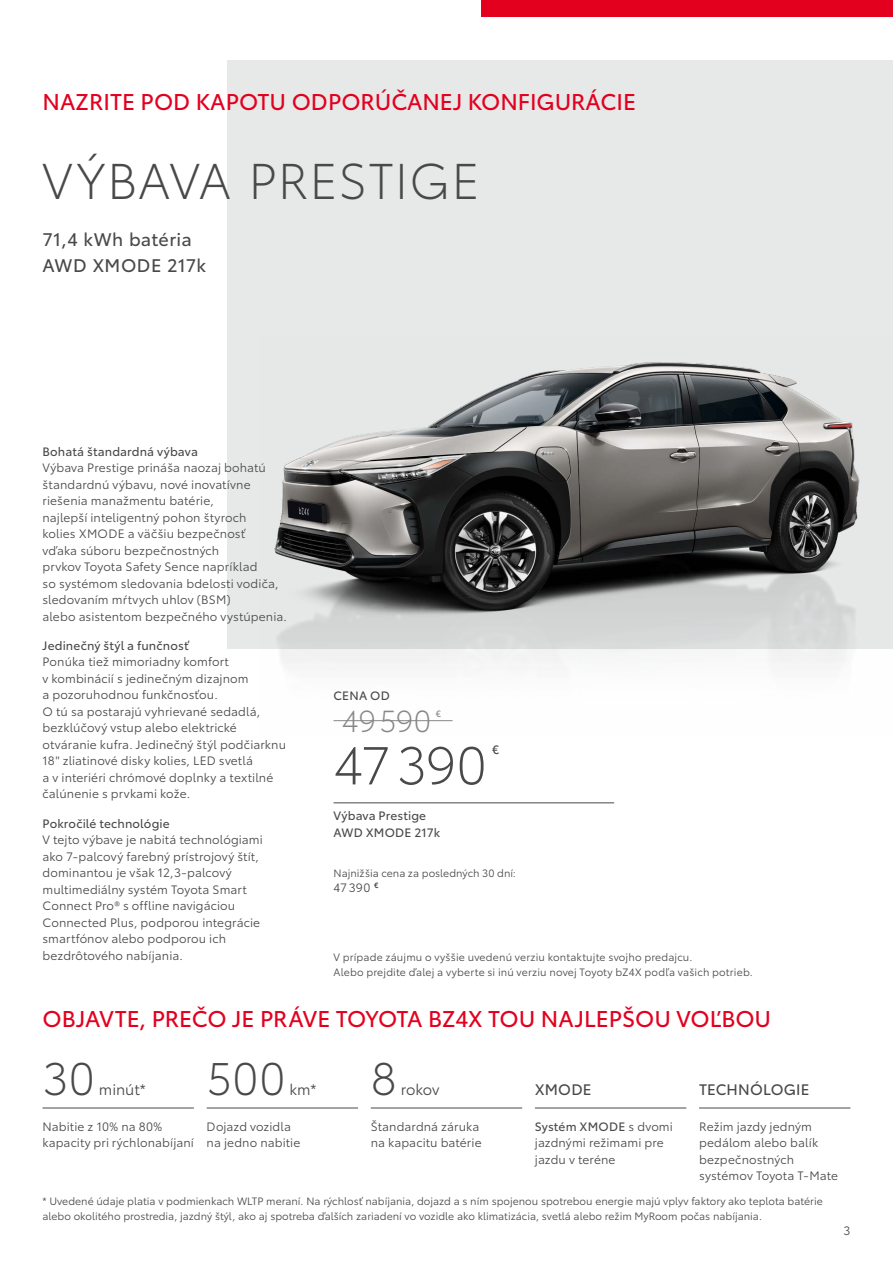
<style>
.page{position:relative;width:893px;height:1263px;background:#fff}
.page>*{position:absolute;margin:0;border:0;box-sizing:border-box;transform-origin:0 0}
.t1{font:300 52.5px "Toyota Type";letter-spacing:-.01em;color:#494948}
.t2{font:300 49.5px "Toyota Type";letter-spacing:.02em;color:#494948}
.t3{font:300 45px "Toyota Type";color:#494948}
.t4{font:300 30px "Toyota Type";color:#878786}
.t5{font:22.5px "Toyota Type";color:#e3001f}
.t6{font:18px/25.5px "Toyota Type";letter-spacing:.02em;color:#494948}
.t7{font:15px "Toyota Type";letter-spacing:.01em;color:#494948}
.t8{font:15px "Toyota Type";letter-spacing:-.005em;color:#494948}
.t9{font:12px/16.5px "Toyota Type";letter-spacing:.01em;color:#494948}
.t10{font:12px/16.5px "Toyota Type";letter-spacing:.015em;color:#494948}
.t11{font:10.5px/15px "Toyota Type";color:#494948}
.t12{font:9px "Toyota Type";color:#878786}
.s1{font-style:inherit}
</style>
<div class="page">
<div style="left:227px;top:60px;width:666px;height:588px;background:#e7e8e8"></div>
<img style="left:260px;top:362px;width:633px;height:360px">
<div style="left:481px;top:0;width:412px;height:17px;background:#e3001f"></div>
<hr style="left:333px;top:802px;width:281px;height:1px;background:#494948">
<hr style="left:333px;top:720px;width:120px;height:1px;background:#878786">
<hr style="left:371px;top:1108px;width:151px;height:1px;background:#494948">
<hr style="left:43px;top:1108px;width:151px;height:1px;background:#494948">
<hr style="left:207px;top:1108px;width:151px;height:1px;background:#494948">
<hr style="left:535px;top:1108px;width:151px;height:1px;background:#494948">
<hr style="left:699px;top:1108px;width:151px;height:1px;background:#494948">
<h3 class="t5" style="left:43px;top:86px;width:595px">NAZRITE POD KAPOTU ODPORÚČANEJ KONFIGURÁCIE</h3>
<h2 class="t2" style="left:43px;top:145px;width:439px">VÝBAVA PRESTIGE</h2>
<h3 class="t6" style="left:43px;top:226px;width:165px">71,4 kWh batéria<br>AWD XMODE 217k</h3>
<p class="t10" style="left:43px;top:442px;width:157px">Bohatá štandardná výbava</p>
<p class="t9" style="left:43px;top:459px;width:246px">Výbava Prestige prináša naozaj bohatú štandardnú výbavu, nové inovatívne riešenia manažmentu batérie,<br>najlepší inteligentný pohon štyroch<br>kolies XMODE a väčšiu bezpečnosť<br>vďaka súboru bezpečnostných<br>prvkov Toyota Safety Sence napríklad<br>so systémom sledovania bdelosti vodiča, sledovaním mŕtvych uhlov (BSM)<br>alebo asistentom bezpečného vystúpenia.</p>
<p class="t10" style="left:43px;top:636px;width:148px">Jedinečný štýl a funčnosť</p>
<p class="t9" style="left:43px;top:653px;width:245px">Ponúka tiež mimoriadny komfort<br>v kombinácií s jedinečným dizajnom<br>a pozoruhodnou funkčnosťou.<br>O tú sa postarajú vyhrievané sedadlá, bezklúčový vstup alebo elektrické otváranie kufra. Jedinečný štýl podčiarknu 18" zliatinové disky kolies, LED svetlá<br>a v interiéri chrómové doplnky a textilné čalúnenie s prvkami kože.</p>
<p class="t10" style="left:43px;top:814px;width:129px">Pokročilé technológie</p>
<p class="t9" style="left:43px;top:831px;width:222px">V tejto výbave je nabitá technológiami ako 7‑palcový farebný prístrojový štít, dominantou je však 12,3‑palcový multimediálny systém Toyota Smart Connect Pro® s offline navigáciou Connected Plus, podporou integrácie smartfónov alebo podporou ich bezdrôtového nabíjania.</p>
<p class="t10" style="left:333px;top:686px;width:58px">CENA OD</p>
<h3 class="t4" style="left:342px;top:699px;width:91px">49590</h3>
<p class="t12" style="left:436px;top:707px;width:7px">€</p>
<h1 class="t1" style="left:333px;top:727px;width:155px">47390</h1>
<p class="t10" style="left:492px;top:741px;width:9px">€</p>
<p class="t10" style="left:333px;top:806px;width:108px">Výbava Prestige<br>AWD XMODE 217k</p>
<p class="t11" style="left:333px;top:865px;width:184px">Najnižšia cena za posledných 30 dní:</p>
<p class="t9" style="left:333px;top:878px;width:47px">47390 <sup>€</sup></p>
<p class="t11" style="left:333px;top:949px;width:421px">V prípade záujmu o vyššie uvedenú verziu kontaktujte svojho predajcu.<br>Alebo prejdite ďalej a vyberte si inú verziu novej Toyoty bZ4X podľa vašich potrieb.</p>
<h3 class="t5" style="left:43px;top:1002px;width:730px">OBJAVTE, PREČO JE PRÁVE TOYOTA BZ4X TOU NAJLEPŠOU VOĽBOU</h3>
<h3 class="t3" style="left:43px;top:1046px;width:54px">30</h3>
<p class="t8" style="left:99px;top:1078px;width:48px">minút*</p>
<p class="t9" style="left:43px;top:1117px;width:153px">Nabitie z 10% na 80% kapacity pri rýchlonabíjaní</p>
<h3 class="t3" style="left:207px;top:1046px;width:80px">500</h3>
<p class="t8" style="left:289px;top:1078px;width:29px">km*</p>
<p class="t9" style="left:207px;top:1117px;width:95px">Dojazd vozidla na jedno nabitie</p>
<h3 class="t3" style="left:371px;top:1046px;width:28px">8</h3>
<p class="t8" style="left:401px;top:1078px;width:40px">rokov</p>
<p class="t9" style="left:371px;top:1117px;width:112px">Štandardná záruka na kapacitu batérie</p>
<p class="t7" style="left:535px;top:1078px;width:58px">XMODE</p>
<p class="t9" style="left:535px;top:1117px;width:139px"><span class="s1">Systém XMODE</span> s dvomi jazdnými režimami pre jazdu v teréne</p>
<p class="t7" style="left:699px;top:1078px;width:112px">TECHNÓLOGIE</p>
<p class="t9" style="left:699px;top:1117px;width:141px">Režim jazdy jedným pedálom alebo balík bezpečnostných systémov Toyota T-Mate</p>
<p class="t11" style="left:43px;top:1193px;width:782px">* Uvedené údaje platia v podmienkach WLTP meraní. Na rýchlosť nabíjania, dojazd a s ním spojenou spotrebou energie majú vplyv faktory ako teplota batérie alebo okolitého prostredia, jazdný štýl, ako aj spotreba ďalších zariadení vo vozidle ako klimatizácia, svetlá alebo režim MyRoom počas nabíjania.</p>
<p class="t9" style="left:844px;top:1221px;width:8px">3</p>
</div>
